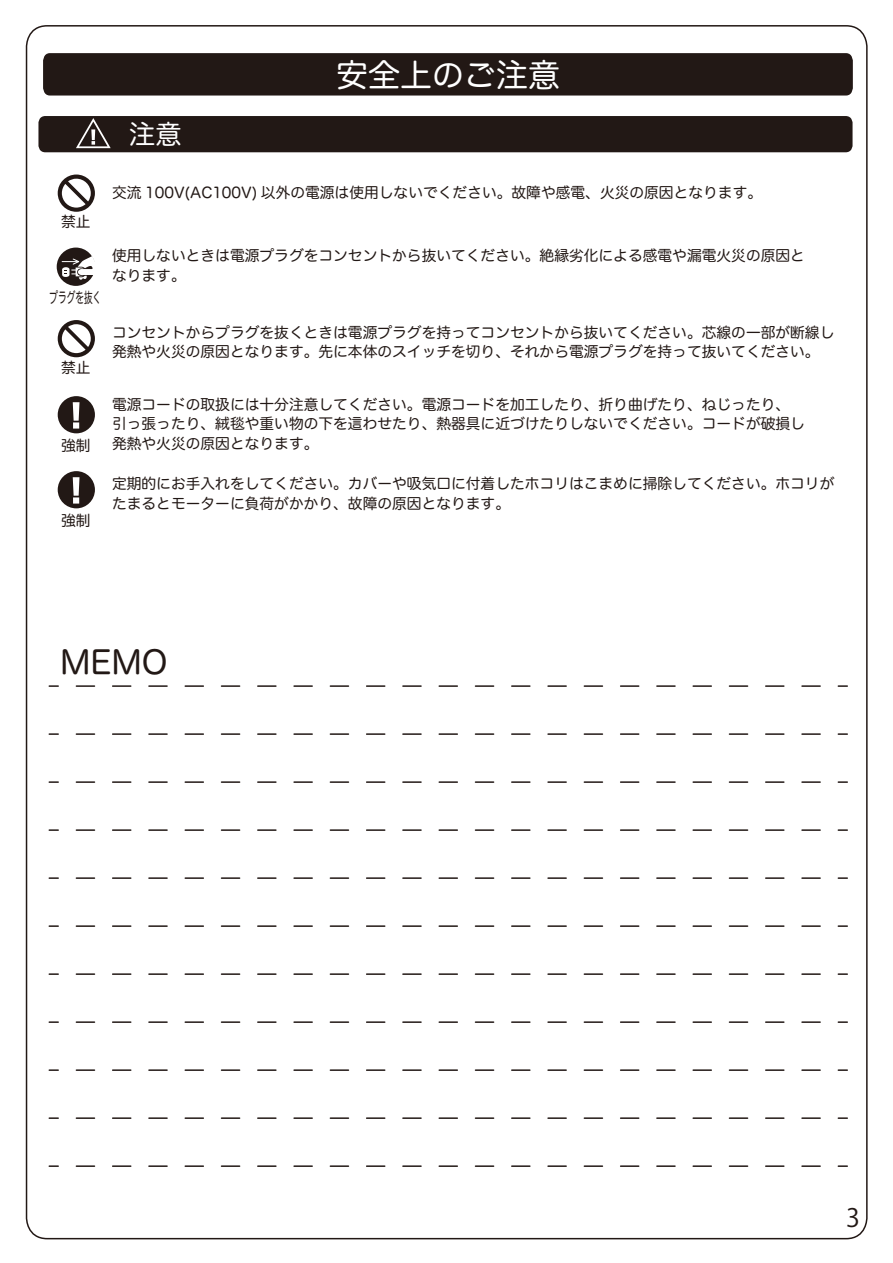
<style>
.page{position:relative;width:893px;height:1263px;background:#fff}
.page>*{position:absolute;margin:0;border:0;box-sizing:border-box;transform-origin:0 0}
.t1{font:32.1px "Hira Maru Pro W4";color:#fff}
.t2{font:32.1px "Hira Maru Pro W4";color:#221815}
.t3{font:26.25px "Hira Maru Pro W4";color:#fff}
.t4{font:25.2px "Koz Go Pr 6 N";color:#221815}
.t5{font:14.7px/19.5px "Hira Maru Pro W4";color:#221815}
.t6{font:14.7px "Hira Maru Pro W4";color:#221815;scale:.58 1}
</style>
<div class="page">
<div style="left:43px;top:53px;width:810px;height:43px;background:#221815"></div>
<div style="left:38px;top:116px;width:814px;height:36px;background:#221815;border-radius:7px"></div>
<svg style="left:76px;top:118px;width:35px;height:30px"></svg>
<svg style="left:58px;top:175px;width:37px;height:37px"></svg>
<svg style="left:58px;top:320px;width:37px;height:37px"></svg>
<div style="left:57px;top:248px;width:38px;height:38px;background:#221815;border-radius:50%"></div>
<svg style="left:62px;top:256px;width:33px;height:24px"></svg>
<div style="left:58px;top:396px;width:37px;height:37px;background:#221815;border-radius:50%"></div>
<svg style="left:73px;top:402px;width:7px;height:27px"></svg>
<div style="left:58px;top:471px;width:37px;height:37px;background:#221815;border-radius:50%"></div>
<svg style="left:73px;top:477px;width:7px;height:27px"></svg>
<svg style="left:49px;top:685px;width:9px;height:2px"></svg>
<svg style="left:76px;top:685px;width:745px;height:2px"></svg>
<svg style="left:838px;top:685px;width:9px;height:2px"></svg>
<svg style="left:49px;top:733px;width:9px;height:2px"></svg>
<svg style="left:76px;top:733px;width:745px;height:2px"></svg>
<svg style="left:838px;top:733px;width:9px;height:2px"></svg>
<svg style="left:49px;top:781px;width:9px;height:2px"></svg>
<svg style="left:76px;top:781px;width:745px;height:2px"></svg>
<svg style="left:838px;top:781px;width:9px;height:2px"></svg>
<svg style="left:49px;top:829px;width:9px;height:2px"></svg>
<svg style="left:76px;top:829px;width:745px;height:2px"></svg>
<svg style="left:838px;top:829px;width:9px;height:2px"></svg>
<svg style="left:49px;top:877px;width:9px;height:2px"></svg>
<svg style="left:76px;top:877px;width:745px;height:2px"></svg>
<svg style="left:838px;top:877px;width:9px;height:2px"></svg>
<svg style="left:49px;top:925px;width:9px;height:2px"></svg>
<svg style="left:76px;top:925px;width:745px;height:2px"></svg>
<svg style="left:838px;top:925px;width:9px;height:2px"></svg>
<svg style="left:49px;top:973px;width:9px;height:2px"></svg>
<svg style="left:76px;top:973px;width:745px;height:2px"></svg>
<svg style="left:838px;top:973px;width:9px;height:2px"></svg>
<svg style="left:49px;top:1021px;width:9px;height:2px"></svg>
<svg style="left:76px;top:1021px;width:745px;height:2px"></svg>
<svg style="left:838px;top:1021px;width:9px;height:2px"></svg>
<svg style="left:49px;top:1069px;width:9px;height:2px"></svg>
<svg style="left:76px;top:1069px;width:745px;height:2px"></svg>
<svg style="left:838px;top:1069px;width:9px;height:2px"></svg>
<svg style="left:49px;top:1117px;width:9px;height:2px"></svg>
<svg style="left:76px;top:1117px;width:745px;height:2px"></svg>
<svg style="left:838px;top:1117px;width:9px;height:2px"></svg>
<svg style="left:49px;top:1165px;width:9px;height:2px"></svg>
<svg style="left:76px;top:1165px;width:745px;height:2px"></svg>
<svg style="left:838px;top:1165px;width:9px;height:2px"></svg>
<h1 class="t1" style="left:336px;top:47px;width:226px">安全上のご注意</h1>
<p class="t5" style="left:61px;top:211px;width:31px">禁止</p>
<p class="t6" style="left:50px;top:285px;width:90px">プラグを抜く</p>
<p class="t5" style="left:61px;top:356px;width:31px">禁止</p>
<p class="t5" style="left:61px;top:435px;width:31px">強制</p>
<p class="t5" style="left:61px;top:510px;width:31px">強制</p>
<h2 class="t3" style="left:129px;top:111px;width:54px">注意</h2>
<p class="t5" style="left:112px;top:182px;width:652px">交流 100V(AC100V) 以外の電源は使用しないでください。故障や感電、火災の原因となります。</p>
<p class="t5" style="left:112px;top:245px;width:694px">使用しないときは電源プラグをコンセントから抜いてください。絶縁劣化による感電や漏電火災の原因となります。</p>
<p class="t5" style="left:112px;top:322px;width:724px">コンセントからプラグを抜くときは電源プラグを持ってコンセントから抜いてください。芯線の一部が断線し発熱や火災の原因となります。先に本体のスイッチを切り、それから電源プラグを持って抜いてください。</p>
<p class="t5" style="left:112px;top:394px;width:694px">電源コードの取扱には十分注意してください。電源コードを加工したり、折り曲げたり、ねじったり、引っ張ったり、絨毯や重い物の下を這わせたり、熱器具に近づけたりしないでください。コードが破損し発熱や火災の原因となります。</p>
<p class="t5" style="left:112px;top:473px;width:724px">定期的にお手入れをしてください。カバーや吸気口に付着したホコリはこまめに掃除してください。ホコリがたまるとモーターに負荷がかかり、故障の原因となります。</p>
<h1 class="t2" style="left:60px;top:634px;width:109px">MEMO</h1>
<h3 class="t4" style="left:846px;top:1203px;width:15px">3</h3>
</div>
